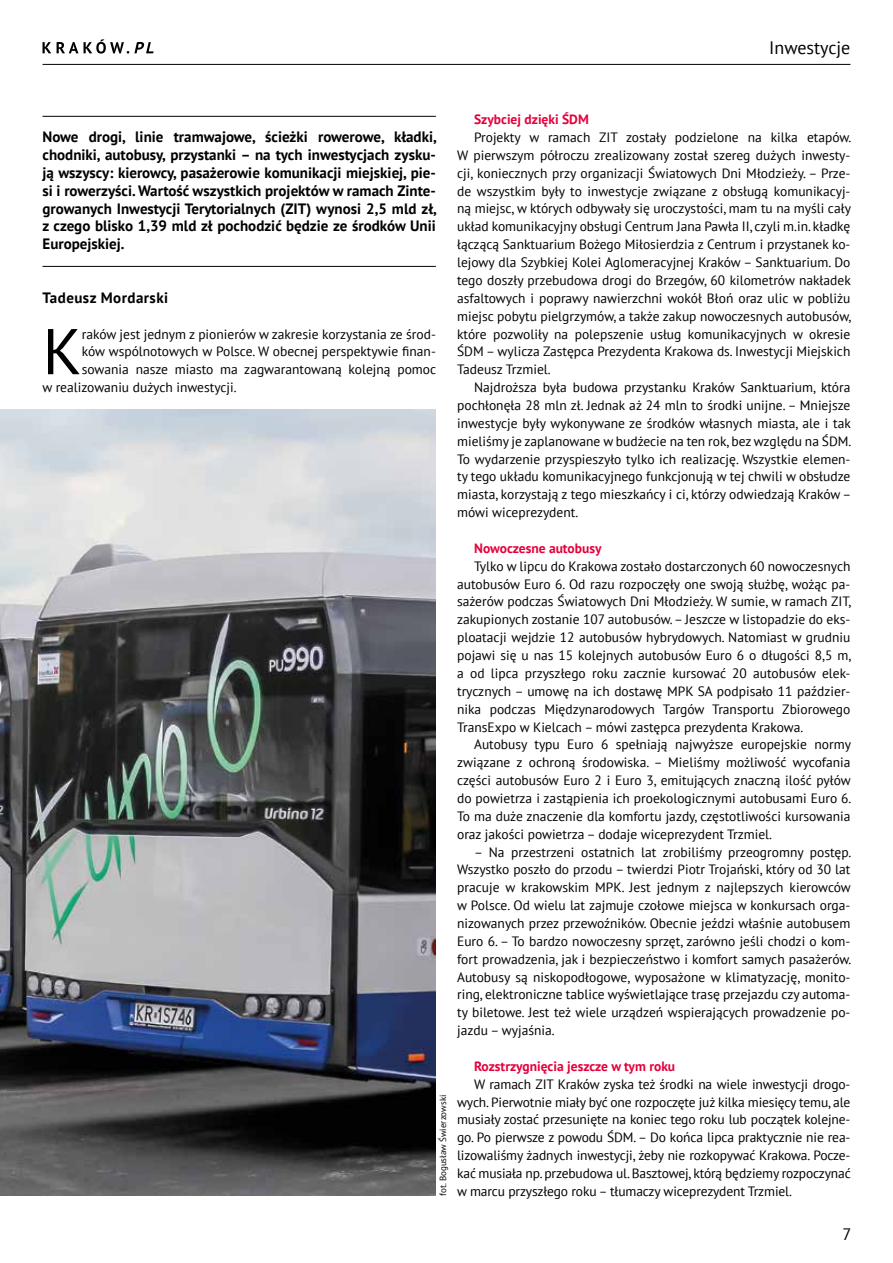
<style>
.page{position:relative;width:893px;height:1263px;background:#fff}
.page>*{position:absolute;margin:0;border:0;box-sizing:border-box;transform-origin:0 0}
.t1{font:64.5px "PT Sans";color:#000}
.t2{font:18px "PT Sans";color:#000}
.t3{font:16.5px "PT Sans";color:#000}
.t4{font:700 15px/17.9px "PT Sans";color:#000;text-align:justify}
.t5{font:700 15px "PT Sans";letter-spacing:.03em;color:#000}
.t6{font:13.5px/17.9px "PT Sans";color:#000;text-align:justify}
.t7{font:700 13.5px "PT Sans";color:#e4003a}
.t8{font:9px "PT Sans";color:#000}
</style>
<div class="page">
<hr style="left:43px;top:64px;width:807px;height:1px;background:#000">
<svg style="left:43px;top:39px;width:111px;height:15px"></svg>
<hr style="left:43px;top:116px;width:393px;height:1px;background:#000">
<hr style="left:43px;top:266px;width:393px;height:1px;background:#000">
<img style="left:0;top:410px;width:436px;height:786px">
<h2 class="t2" style="left:769px;top:36px;width:83px">Inwestycje</h2>
<p class="t4" style="left:43px;top:128px;width:396px">Nowe drogi, linie tramwajowe, ścieżki rowerowe, kładki, chodniki, autobusy, przystanki – na tych inwestycjach zysku&shy;ją wszyscy: kierowcy, pasażerowie komunikacji miejskiej, pie&shy;si i rowerzyści. Wartość wszystkich projektów w ramach Zinte&shy;growanych Inwestycji Terytorialnych (ZIT) wynosi 2,5 mld zł, z czego blisko 1,39 mld zł pochodzić będzie ze środków Unii Europejskiej.</p>
<p class="t5" style="left:43px;top:288px;width:127px">Tadeusz Mordarski</p>
<h1 class="t1" style="left:43px;top:310px;width:41px">K</h1>
<p class="t6" style="left:82px;top:324px;width:355px">raków jest jednym z pionierów w zakresie korzystania ze środ-</p>
<p class="t6" style="left:82px;top:342px;width:355px">ków wspólnotowych w Polsce. W obecnej perspektywie finan-</p>
<p class="t6" style="left:82px;top:360px;width:356px">sowania nasze miasto ma zagwarantowaną kolejną pomoc</p>
<p class="t6" style="left:43px;top:378px;width:196px">w realizowaniu dużych inwestycji.</p>
<p class="t8" style="left:437px;top:1196px;width:103px;rotate:-90deg">fot. Bogusław Świerzowski</p>
<p class="t7" style="left:474px;top:111px;width:116px">Szybciej dzięki ŚDM</p>
<p class="t6" style="left:457px;top:128px;width:396px;text-indent:17px">Projekty w ramach ZIT zostały podzielone na kilka etapów.<br>W pierwszym półroczu zrealizowany został szereg dużych inwesty&shy;cji, koniecznych przy organizacji Światowych Dni Młodzieży. – Prze&shy;de wszystkim były to inwestycje związane z obsługą komunikacyj&shy;ną miejsc, w których odbywały się uroczystości, mam tu na myśli cały układ komunikacyjny obsługi Centrum Jana Pawła II, czyli m.in. kładkę łączącą Sanktuarium Bożego Miłosierdzia z Centrum i przystanek ko&shy;lejowy dla Szybkiej Kolei Aglomeracyjnej Kraków – Sanktuarium. Do tego doszły przebudowa drogi do Brzegów, 60 kilometrów nakładek asfaltowych i poprawy nawierzchni wokół Błoń oraz ulic w pobliżu miejsc pobytu pielgrzymów, a także zakup nowoczesnych autobusów, które pozwoliły na polepszenie usług komunikacyjnych w okresie ŚDM – wylicza Zastępca Prezydenta Krakowa ds. Inwestycji Miejskich Tadeusz Trzmiel.</p>
<p class="t6" style="left:457px;top:378px;width:396px;text-indent:17px">Najdroższa była budowa przystanku Kraków Sanktuarium, która pochłonęła 28 mln zł. Jednak aż 24 mln to środki unijne. – Mniejsze inwestycje były wykonywane ze środków własnych miasta, ale i tak mieliśmy je zaplanowane w budżecie na ten rok, bez względu na ŚDM.<br>To wydarzenie przyspieszyło tylko ich realizację. Wszystkie elemen&shy;ty tego układu komunikacyjnego funkcjonują w tej chwili w obsłudze miasta, korzystają z tego mieszkańcy i ci, którzy odwiedzają Kraków – mówi wiceprezydent.</p>
<p class="t7" style="left:474px;top:539px;width:129px">Nowoczesne autobusy</p>
<p class="t6" style="left:457px;top:557px;width:396px;text-indent:17px">Tylko w lipcu do Krakowa zostało dostarczonych 60 nowoczesnych autobusów Euro 6. Od razu rozpoczęły one swoją służbę, wożąc pa&shy;sażerów podczas Światowych Dni Młodzieży. W sumie, w ramach ZIT, zakupionych zostanie 107 autobusów. – Jeszcze w listopadzie do eks&shy;ploatacji wejdzie 12 autobusów hybrydowych. Natomiast w grudniu pojawi się u nas 15 kolejnych autobusów Euro 6 o długości 8,5 m, a od lipca przyszłego roku zacznie kursować 20 autobusów elek&shy;trycznych – umowę na ich dostawę MPK SA podpisało 11 paździer&shy;nika podczas Międzynarodowych Targów Transportu Zbiorowego TransExpo w Kielcach – mówi zastępca prezydenta Krakowa.</p>
<p class="t6" style="left:457px;top:735px;width:396px;text-indent:17px">Autobusy typu Euro 6 spełniają najwyższe europejskie normy związane z ochroną środowiska. – Mieliśmy możliwość wycofania części autobusów Euro 2 i Euro 3, emitujących znaczną ilość pyłów do powietrza i zastąpienia ich proekologicznymi autobusami Euro 6.<br>To ma duże znaczenie dla komfortu jazdy, częstotliwości kursowania oraz jakości powietrza – dodaje wiceprezydent Trzmiel.</p>
<p class="t6" style="left:457px;top:842px;width:396px;text-indent:17px">– Na przestrzeni ostatnich lat zrobiliśmy przeogromny postęp.<br>Wszystko poszło do przodu – twierdzi Piotr Trojański, który od 30 lat pracuje w krakowskim MPK. Jest jednym z najlepszych kierowców w Polsce. Od wielu lat zajmuje czołowe miejsca w konkursach orga&shy;nizowanych przez przewoźników. Obecnie jeździ właśnie autobusem Euro 6. – To bardzo nowoczesny sprzęt, zarówno jeśli chodzi o kom&shy;fort prowadzenia, jak i bezpieczeństwo i komfort samych pasażerów.<br>Autobusy są niskopodłogowe, wyposażone w klimatyzację, monito&shy;ring, elektroniczne tablice wyświetlające trasę przejazdu czy automa&shy;ty biletowe. Jest też wiele urządzeń wspierających prowadzenie po&shy;jazdu – wyjaśnia.</p>
<p class="t7" style="left:474px;top:1057px;width:203px">Rozstrzygnięcia jeszcze w tym roku</p>
<p class="t6" style="left:457px;top:1075px;width:395px;text-indent:17px">W ramach ZIT Kraków zyska też środki na wiele inwestycji drogo&shy;wych. Pierwotnie miały być one rozpoczęte już kilka miesięcy temu, ale musiały zostać przesunięte na koniec tego roku lub początek kolejne&shy;go. Po pierwsze z powodu ŚDM. – Do końca lipca praktycznie nie rea&shy;lizowaliśmy żadnych inwestycji, żeby nie rozkopywać Krakowa. Pocze&shy;kać musiała np. przebudowa ul. Basztowej, którą będziemy rozpoczynać</p>
<p class="t6" style="left:457px;top:1182px;width:336px">w marcu przyszłego roku – tłumaczy wiceprezydent Trzmiel.</p>
<p class="t3" style="left:842px;top:1223px;width:10px">7</p>
</div>
